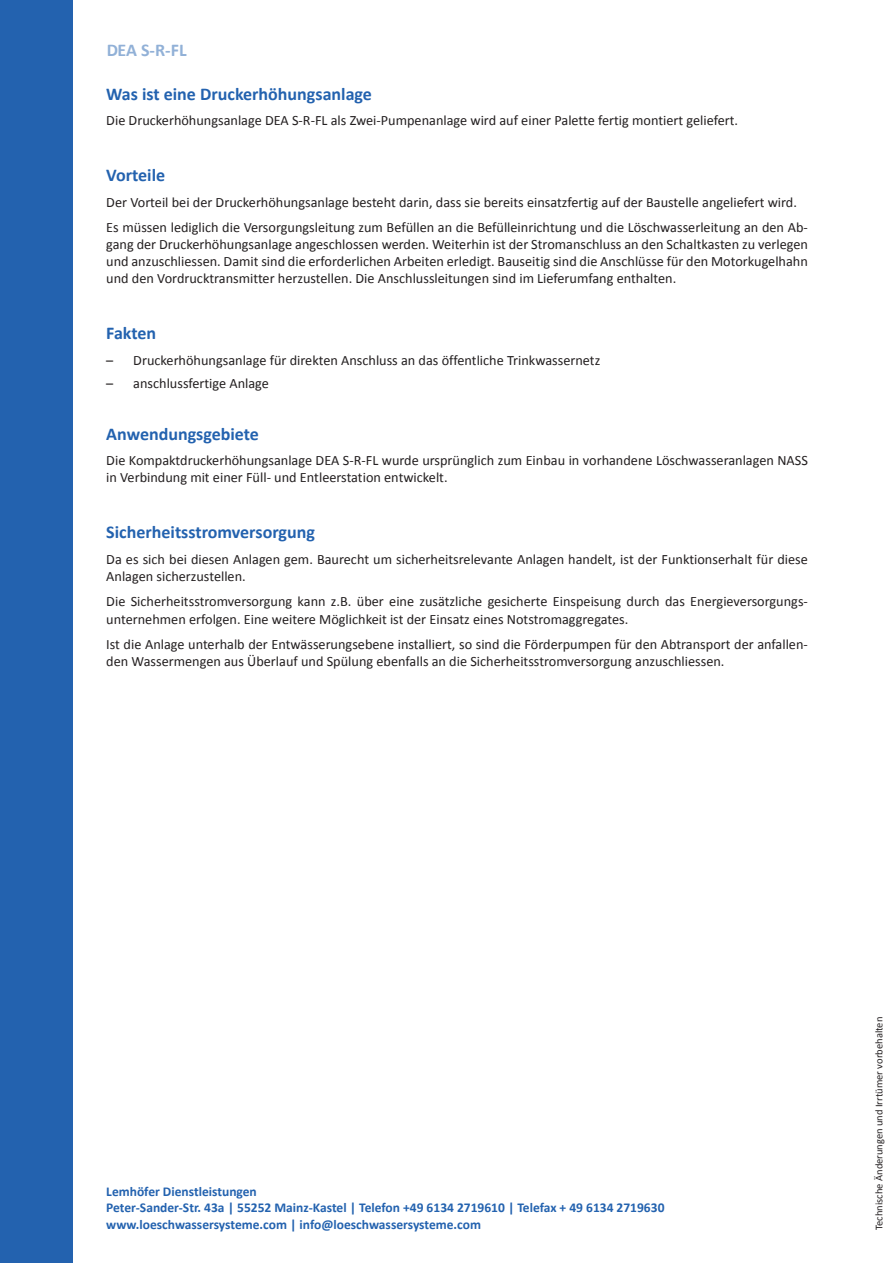
<style>
.page{position:relative;width:893px;height:1263px;background:#fff}
.page>*{position:absolute;margin:0;border:0;box-sizing:border-box;transform-origin:0 0}
.t1{font:700 18px "Calibri";color:#2362af}
.t2{font:14.25px/17.1px "Calibri";color:#231f20}
.t3{font:700 13.5px "Calibri";color:#2362af}
.t4{font:10.5px "Calibri";color:#231f20}
</style>
<div class="page">
<div style="left:0;top:0;width:72px;height:1263px;background:#2362af"></div>
<p class="t1" style="left:106px;top:39px;width:82px">DEA S-R-FL</p>
<p class="t1" style="left:106px;top:82px;width:267px">Was ist eine Druckerhöhungsanlage</p>
<p class="t2" style="left:106px;top:112px;width:633px">Die Druckerhöhungsanlage DEA S-R-FL als Zwei-Pumpenanlage wird auf einer Palette fertig montiert geliefert.</p>
<p class="t1" style="left:106px;top:163px;width:60px">Vorteile</p>
<p class="t2" style="left:106px;top:193px;width:692px">Der Vorteil bei der Druckerhöhungsanlage besteht darin, dass sie bereits einsatzfertig auf der Baustelle angeliefert wird.</p>
<p class="t2" style="left:106px;top:219px;width:703px;text-align:justify">Es müssen lediglich die Versorgungsleitung zum Befüllen an die Befülleinrichtung und die Löschwasserleitung an den Ab&shy;gang der Druckerhöhungsanlage angeschlossen werden. Weiterhin ist der Stromanschluss an den Schaltkasten zu verlegen und anzuschliessen. Damit sind die erforderlichen Arbeiten erledigt. Bauseitig sind die Anschlüsse für den Motorkugelhahn und den Vordrucktransmitter herzustellen. Die Anschlussleitungen sind im Lieferumfang enthalten.</p>
<p class="t1" style="left:106px;top:322px;width:51px">Fakten</p>
<p class="t2" style="left:106px;top:352px;width:495px">– Druckerhöhungsanlage für direkten Anschluss an das öffentliche Trinkwassernetz</p>
<p class="t2" style="left:106px;top:375px;width:164px">– anschlussfertige Anlage</p>
<p class="t1" style="left:106px;top:422px;width:154px">Anwendungsgebiete</p>
<p class="t2" style="left:106px;top:452px;width:703px">Die Kompaktdruckerhöhungsanlage DEA S-R-FL wurde ursprünglich zum Einbau in vorhandene Löschwasseranlagen NASS in Verbindung mit einer Füll- und Entleerstation entwickelt.</p>
<p class="t1" style="left:106px;top:521px;width:210px">Sicherheitsstromversorgung</p>
<p class="t2" style="left:106px;top:550px;width:703px">Da es sich bei diesen Anlagen gem. Baurecht um sicherheitsrelevante Anlagen handelt, ist der Funktionserhalt für diese<br>Anlagen sicherzustellen.</p>
<p class="t2" style="left:106px;top:593px;width:702px">Die Sicherheitsstromversorgung kann z.B. über eine zusätzliche gesicherte Einspeisung durch das Energieversorgungs&shy;unternehmen erfolgen. Eine weitere Möglichkeit ist der Einsatz eines Notstromaggregates.</p>
<p class="t2" style="left:106px;top:636px;width:703px">Ist die Anlage unterhalb der Entwässerungsebene installiert, so sind die Förderpumpen für den Abtransport der anfallen&shy;den Wassermengen aus Überlauf und Spülung ebenfalls an die Sicherheitsstromversorgung anzuschliessen.</p>
<p class="t3" style="left:106px;top:1183px;width:152px">Lemhöfer Dienstleistungen</p>
<p class="t3" style="left:106px;top:1199px;width:560px">Peter-Sander-Str. 43a | 55252 Mainz-Kastel | Telefon +49 6134 2719610 | Telefax + 49 6134 2719630</p>
<p class="t3" style="left:106px;top:1216px;width:376px">www.loeschwassersysteme.com | info@loeschwassersysteme.com</p>
<p class="t4" style="left:872px;top:1230px;width:215px;rotate:-90deg">Technische Änderungen und Irrtümer vorbehalten</p>
</div>
